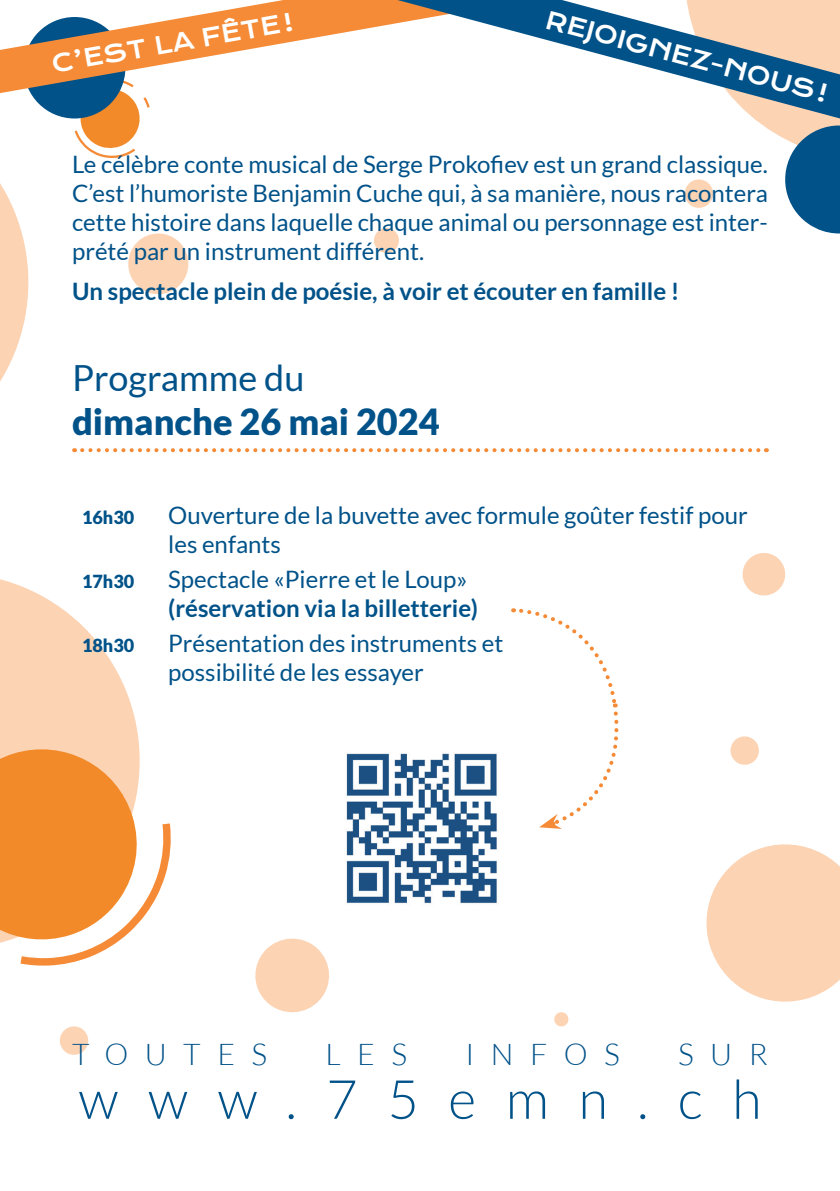
<style>
.page{position:relative;width:840px;height:1191px;background:#fff}
.page>*{position:absolute;margin:0;border:0;box-sizing:border-box;transform-origin:0 0}
.t1{font:300 54px "Lato";letter-spacing:.55em;color:#015289}
.t2{font:900 36px "Lato";color:#015289}
.t3{font:36px "Lato";color:#015289}
.t4{font:300 30px "Lato";letter-spacing:.55em;color:#015289}
.t5{font:24px/28.8px "Lato";color:#015289}
.t6{font:700 24px/28.8px "Lato";color:#015289}
.t7{font:24px "Krona One";color:#fff}
.t8{font:900 18px "Lato";color:#015289}
.s1{font-weight:400}
</style>
<div class="page">
<svg style="left:0;top:579px;width:139px;height:159px;fill:#fcd3b3"></svg>
<svg style="left:0;top:738px;width:171px;height:228px"></svg>
<svg style="left:128px;top:233px;width:61px;height:62px"></svg>
<svg style="left:374px;top:228px;width:25px;height:25px"></svg>
<svg style="left:0;top:93px;width:54px;height:289px"></svg>
<svg style="left:730px;top:736px;width:29px;height:29px"></svg>
<svg style="left:554px;top:1012px;width:15px;height:15px"></svg>
<svg style="left:742px;top:553px;width:44px;height:43px"></svg>
<svg style="left:706px;top:844px;width:133px;height:158px"></svg>
<svg style="left:59px;top:1026px;width:30px;height:29px"></svg>
<svg style="left:255px;top:938px;width:74px;height:75px"></svg>
<svg style="left:75px;top:93px;width:75px;height:65px"></svg>
<div style="left:24px;top:17px;width:101px;height:101px;background:#015289;border-radius:50%"></div>
<svg style="left:684px;top:118px;width:155px;height:116px"></svg>
<svg style="left:82px;top:448px;width:684px;height:4px"></svg>
<svg style="left:0;top:0;width:397px;height:93px"></svg>
<svg style="left:397px;top:0;width:442px;height:118px"></svg>
<svg style="left:512px;top:608px;width:107px;height:221px"></svg>
<img style="left:346px;top:753px;width:151px;height:151px">
<p class="t7" style="left:49px;top:49px;width:246px;rotate:-10deg">C’EST LA FÊTE!</p>
<p class="t7" style="left:549px;top:5px;width:292px;rotate:15deg">REJOIGNEZ-NOUS!</p>
<p class="t5" style="left:72px;top:150px;width:697px;text-align:justify">Le célèbre conte musical de Serge Prokofiev est un grand classique.<br>C’est l’humoriste Benjamin Cuche qui, à sa manière, nous racontera cette histoire dans laquelle chaque animal ou personnage est inter&shy;prété par un instrument différent.</p>
<p class="t6" style="left:72px;top:276px;width:608px">Un spectacle plein de poésie, à voir et écouter en famille !</p>
<p class="t3" style="left:72px;top:358px;width:234px">Programme du</p>
<p class="t2" style="left:72px;top:400px;width:369px">dimanche 26 mai 2024</p>
<p class="t8" style="left:82px;top:507px;width:54px">16h30</p>
<p class="t5" style="left:168px;top:500px;width:580px">Ouverture de la buvette avec formule goûter festif pour les enfants</p>
<p class="t8" style="left:82px;top:571px;width:54px">17h30</p>
<p class="t6" style="left:168px;top:564px;width:311px"><span class="s1">Spectacle «Pierre et le Loup» </span>(réservation via la billetterie)</p>
<p class="t8" style="left:82px;top:635px;width:54px">18h30</p>
<p class="t5" style="left:168px;top:629px;width:336px">Présentation des instruments et possibilité de les essayer</p>
<p class="t4" style="left:72px;top:1038px;width:197px">TOUTES</p>
<p class="t4" style="left:325px;top:1038px;width:83px">LES</p>
<p class="t4" style="left:465px;top:1038px;width:156px">INFOS</p>
<p class="t4" style="left:677px;top:1038px;width:91px">SUR</p>
<p class="t1" style="left:78px;top:1070px;width:684px">www.75emn.ch</p>
</div>
